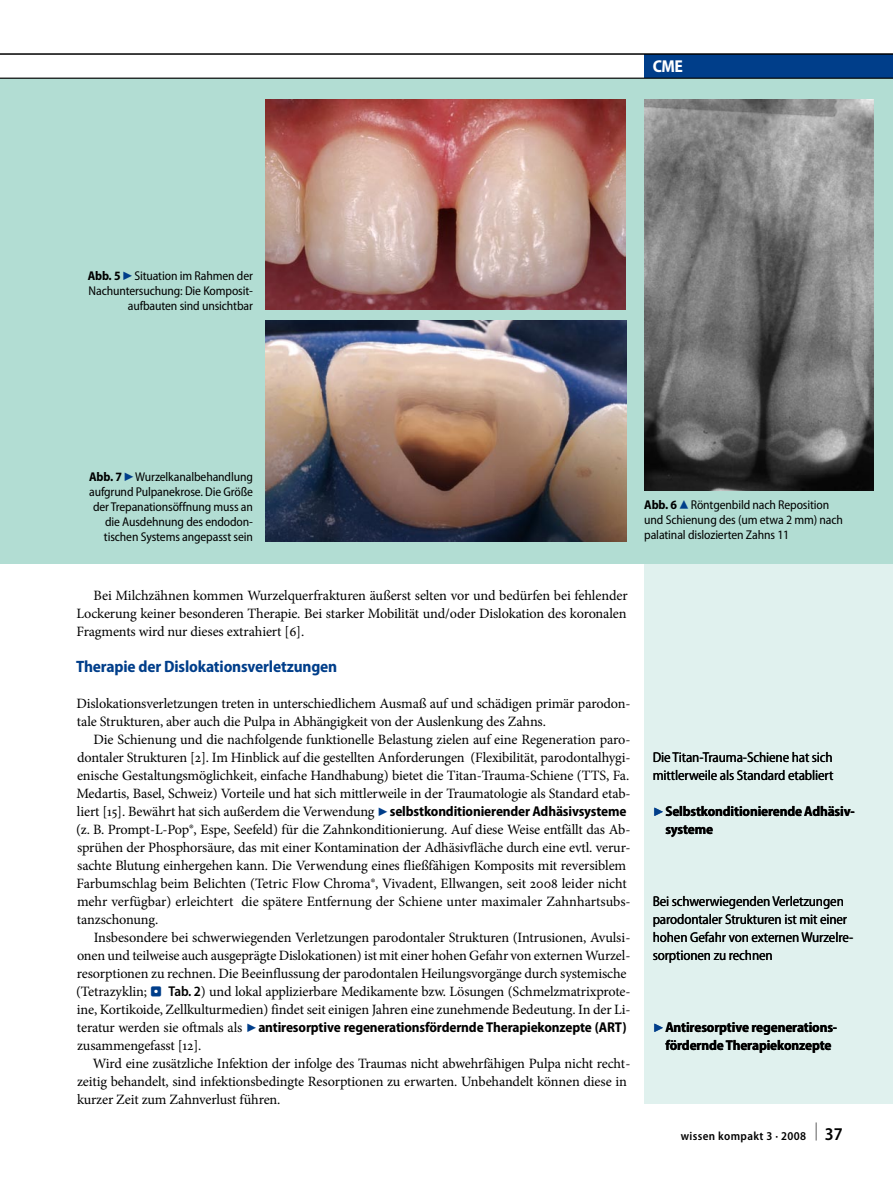
<style>
.page{position:relative;width:893px;height:1187px;background:#fff}
.page>*{position:absolute;margin:0;border:0;box-sizing:border-box;transform-origin:0 0}
.t1{font:700 semi-condensed 17.25px "Myriad Pro";color:#fff}
._012_u1{font:700 semi-condensed 16.5px "Myriad Pro";letter-spacing:-.01em;color:#003e8a}
._010_fliesstext_mit{font:14.25px/18px "Minion Pro";letter-spacing:-.01em;color:#000}
.t2{font:semi-condensed 14.25px/18px "Myriad Pro";letter-spacing:-.01em;color:#000}
._010_fliesstext_ohne{font:14.25px/18px "Minion Pro";letter-spacing:-.01em;color:#000}
.t3{font:700 semi-condensed 14.25px/18px "Myriad Pro";letter-spacing:-.01em;color:#000}
._024_abb_legende_rec{font:semi-condensed 12.75px/15px "Myriad Pro";letter-spacing:-.01em;color:#000;text-align:right}
.t4{font:600 semi-condensed 12px "Myriad Pro";letter-spacing:.03em;color:#000}
.s1{font-weight:700}
.s2{font-family:"S Buttons";font-stretch:normal;font-size:14.25px;color:#003e8a}
.s3{font-family:"S Buttons";color:#003e8a}
.s4{font-family:"Myriad Pro";font-weight:700;font-stretch:semi-condensed}
.s5{font-family:"S Buttons";font-size:13.5px;color:#003e8a}
.s6{font-family:"Myriad Pro";font-weight:600;font-stretch:semi-condensed}
.s7{font-family:"S Buttons";font-weight:400;font-stretch:normal;color:#003e8a}
.s8{font-size:18px}
</style>
<div class="page">
<div style="left:644px;top:78px;width:249px;height:1025px;background:#e0f1ee"></div>
<div style="left:644px;top:54px;width:249px;height:24px;background:#003e8a"></div>
<div style="left:0;top:78px;width:893px;height:485px;background:#b2ddd3"></div>
<img style="left:644px;top:100px;width:229px;height:390px">
<img style="left:266px;top:100px;width:360px;height:210px">
<img style="left:266px;top:320px;width:361px;height:221px">
<hr style="left:0;top:54px;width:893px;height:1px;background:#000">
<hr style="left:0;top:78px;width:893px;height:1px;background:#000">
<p class="t1" style="left:653px;top:56px;width:32px">CME</p>
<p class="_024_abb_legende_rec" style="left:88px;top:269px;width:167px"><span class="s1">Abb. 5</span><span class="s2">7</span>Situation im Rahmen der<br>Nachuntersuchung: Die Komposit&shy;aufbauten sind unsichtbar</p>
<p class="_024_abb_legende_rec" style="left:89px;top:470px;width:165px"><span class="s1">Abb. 7</span><span class="s2">7</span>Wurzelkanalbehandlung aufgrund Pulpanekrose. Die Größe der Trepanationsöffnung muss an die Ausdehnung des endodon&shy;tischen Systems angepasst sein</p>
<p class="_024_abb_legende_rec" style="left:644px;top:498px;width:200px;text-align:left"><span class="s1">Abb. 6</span><span class="s2">8</span>Röntgenbild nach Reposition und Schienung des (um etwa 2 mm) nach palatinal dislozierten Zahns 11</p>
<p class="_010_fliesstext_mit" style="left:76px;top:586px;width:553px;text-align:justify;text-indent:17px">Bei Milchzähnen kommen Wurzelquerfrakturen äußerst selten vor und bedürfen bei fehlender Lockerung keiner besonderen Therapie. Bei starker Mobilität und/oder Dislokation des koronalen Fragments wird nur dieses extrahiert [6].</p>
<p class="_012_u1" style="left:76px;top:657px;width:263px">Therapie der Dislokationsverletzungen</p>
<p class="_010_fliesstext_ohne" style="left:77px;top:694px;width:556px">Dislokationsverletzungen treten in unterschiedlichem Ausmaß auf und schädigen primär parodon&shy;tale Strukturen, aber auch die Pulpa in Abhängigkeit von der Auslenkung des Zahns.</p>
<p class="_010_fliesstext_mit" style="left:76px;top:730px;width:556px;text-indent:17px">Die Schienung und die nachfolgende funktionelle Belastung zielen auf eine Regeneration paro&shy;dontaler Strukturen [2]. Im Hinblick auf die gestellten Anforderungen (Flexibilität, parodontalhygi&shy;enische Gestaltungsmöglichkeit, einfache Handhabung) bietet die Titan-Trauma-Schiene (TTS, Fa.<br>Medartis, Basel, Schweiz) Vorteile und hat sich mittlerweile in der Traumatologie als Standard etab&shy;liert [15]. Bewährt hat sich außerdem die Verwendung <span class="s3">7</span> <span class="s4">selbstkonditionierender Adhäsiv-systeme </span>(z. B. Prompt-L-Pop®, Espe, Seefeld) für die Zahnkonditionierung. Auf diese Weise entfällt das Ab&shy;sprühen der Phosphorsäure, das mit einer Kontamination der Adhäsivfläche durch eine evtl. verur&shy;sachte Blutung einhergehen kann. Die Verwendung eines fließfähigen Komposits mit reversiblem Farbumschlag beim Belichten (Tetric Flow Chroma®, Vivadent, Ellwangen, seit 2008 leider nicht mehr verfügbar) erleichtert die spätere Entfernung der Schiene unter maximaler Zahnhartsubs&shy;tanzschonung.</p>
<p class="_010_fliesstext_mit" style="left:76px;top:928px;width:556px;text-indent:17px">Insbesondere bei schwerwiegenden Verletzungen parodontaler Strukturen (Intrusionen, Avulsi&shy;onen und teilweise auch ausgeprägte Dislokationen) ist mit einer hohen Gefahr von externen Wurzel&shy;resorptionen zu rechnen. Die Beeinflussung der parodontalen Heilungsvorgänge durch systemische (Tetrazyklin; <span class="s5">.</span> <span class="s6">Tab. 2</span>) und lokal applizierbare Medikamente bzw. Lösungen (Schmelzmatrixprote&shy;ine, Kortikoide, Zellkulturmedien) findet seit einigen Jahren eine zunehmende Bedeutung. In der Li&shy;teratur werden sie oftmals als <span class="s3">7</span> <span class="s4">antiresorptive regenerationsfördernde Therapiekonzepte (ART) </span>zusammengefasst [12].</p>
<p class="_010_fliesstext_mit" style="left:77px;top:1054px;width:555px;text-indent:16px">Wird eine zusätzliche Infektion der infolge des Traumas nicht abwehrfähigen Pulpa nicht recht&shy;zeitig behandelt, sind infektionsbedingte Resorptionen zu erwarten. Unbehandelt können diese in kurzer Zeit zum Zahnverlust führen.</p>
<p class="t2" style="left:653px;top:748px;width:182px">Die Titan-Trauma-Schiene hat sich mittlerweile als Standard etabliert</p>
<p class="t3" style="left:665px;top:802px;width:191px;text-indent:-13px"><span class="s7">7</span> Selbstkonditionierende Adhäsiv&shy;systeme</p>
<p class="t2" style="left:653px;top:892px;width:202px">Bei schwerwiegenden Verletzungen parodontaler Strukturen ist mit einer hohen Gefahr von externen Wurzelre&shy;sorptionen zu rechnen</p>
<p class="t3" style="left:653px;top:1018px;width:186px;text-align:center"><span class="s7">7</span> Antiresorptive regenerations&shy;fördernde Therapiekonzepte</p>
<p class="t4" style="left:681px;top:1129px;width:164px">wissen kompakt 3 · 2008 <sup>|</sup> <span class="s8">37</span></p>
</div>
